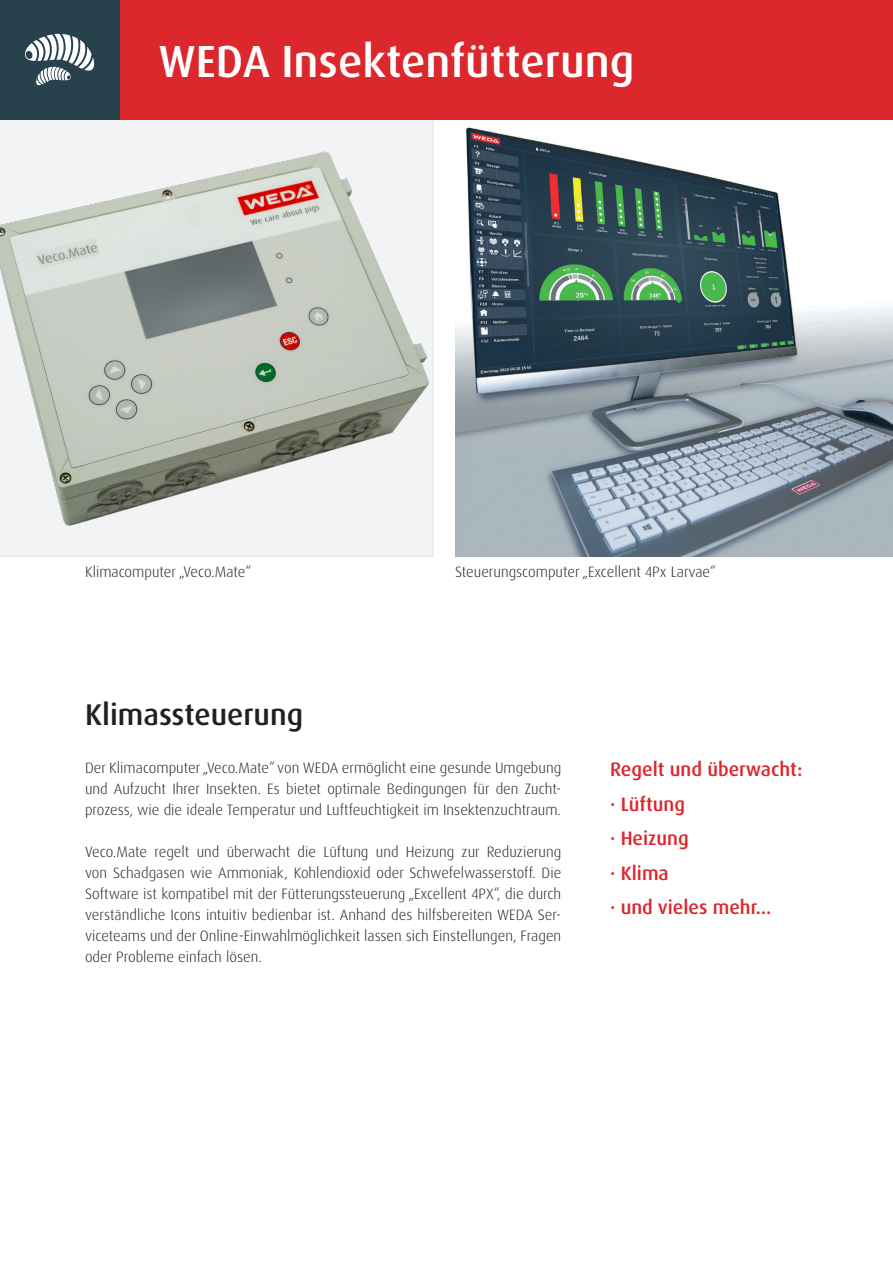
<style>
.page{position:relative;width:893px;height:1263px;background:#fff}
.page>*{position:absolute;margin:0;border:0;box-sizing:border-box;transform-origin:0 0}
.t1{font:500 45px "Dax OT";color:#fff}
.t2{font:500 30px "Dax OT";color:#231f20}
.Einleitungstext{font:500 19.5px "Dax OT";color:#dc272d}
.t3{font:300 15px/21px "Dax OT";color:#231f20;text-align:justify}
</style>
<div class="page">
<img style="left:455px;top:119px;width:438px;height:437px">
<svg style="left:0;top:119px;width:434px;height:438px"></svg>
<div style="left:0;top:0;width:893px;height:119px;background:#dc272d"></div>
<div style="left:0;top:0;width:119px;height:119px;background:#27414d"></div>
<svg style="left:25px;top:34px;width:70px;height:51px"></svg>
<p class="t1" style="left:158px;top:33px;width:477px">WEDA Insektenfütterung</p>
<p class="t3" style="left:85px;top:562px;width:168px">Klimacomputer „Veco.Mate“</p>
<p class="t3" style="left:455px;top:562px;width:263px">Steuerungscomputer „Excellent 4Px Larvae“</p>
<p class="t2" style="left:85px;top:695px;width:220px">Klimassteuerung</p>
<p class="t3" style="left:85px;top:757px;width:478px">Der Klimacomputer „Veco.Mate“ von WEDA ermöglicht eine gesunde Umgebung und Aufzucht Ihrer Insekten. Es bietet optimale Bedingungen für den Zucht&shy;prozess, wie die ideale Temperatur und Luftfeuchtigkeit im Insektenzuchtraum.</p>
<p class="t3" style="left:85px;top:841px;width:478px">Veco.Mate regelt und überwacht die Lüftung und Heizung zur Reduzierung von Schadgasen wie Ammoniak, Kohlendioxid oder Schwefelwasserstoff. Die Software ist kompatibel mit der Fütterungssteuerung „Excellent 4PX“, die durch verständliche Icons intuitiv bedienbar ist. Anhand des hilfsbereiten WEDA Ser&shy;viceteams und der Online-Einwahlmöglichkeit lassen sich Einstellungen, Fragen oder Probleme einfach lösen.</p>
<p class="Einleitungstext" style="left:610px;top:757px;width:194px">Regelt und überwacht:</p>
<p class="Einleitungstext" style="left:610px;top:792px;width:76px">· Lüftung</p>
<p class="Einleitungstext" style="left:610px;top:826px;width:80px">· Heizung</p>
<p class="Einleitungstext" style="left:610px;top:861px;width:60px">· Klima</p>
<p class="Einleitungstext" style="left:610px;top:895px;width:163px">· und vieles mehr…</p>
</div>
